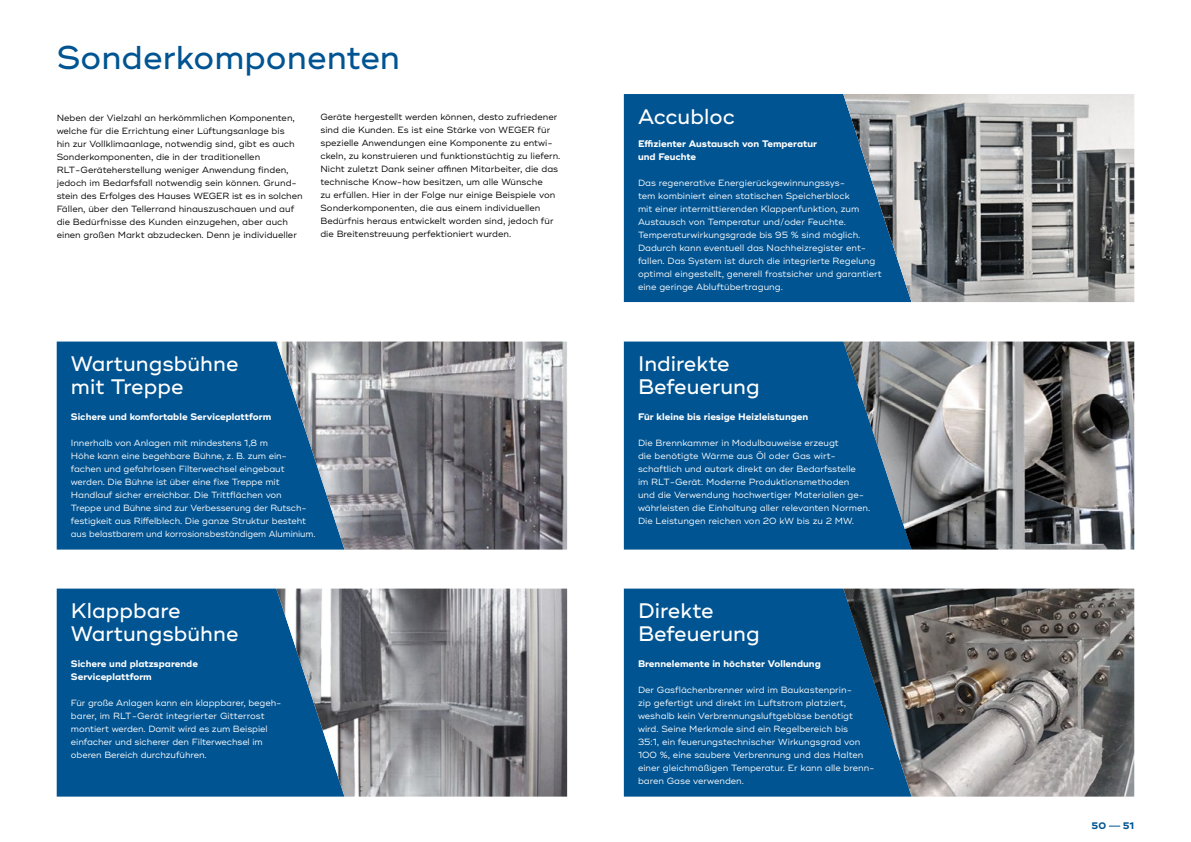
<style>
.page{position:relative;width:1191px;height:842px;background:#fff}
.page>*{position:absolute;margin:0;border:0;box-sizing:border-box;transform-origin:0 0}
.t1{font:500 33px "Ridley Grotesk";color:#005492}
.t2{font:500 21px/23px "Ridley Grotesk";color:#fff}
.t3{font:700 9.5px/13px "Ridley Grotesk";color:#fff}
.t4{font:700 9.5px "Ridley Grotesk";color:#005492}
.t5{font:9px/13px "Ridley Grotesk";color:#fff}
.t6{font:9px/13px "Ridley Grotesk";color:#000}
</style>
<div class="page">
<svg style="left:1108px;top:826px;width:12px;height:1px"></svg>
<div style="left:624px;top:94px;width:219px;height:208px;background:#005492"></div>
<img style="left:843px;top:94px;width:291px;height:208px">
<div style="left:624px;top:342px;width:219px;height:208px;background:#005492"></div>
<img style="left:843px;top:342px;width:291px;height:208px">
<div style="left:624px;top:589px;width:219px;height:208px;background:#005492"></div>
<img style="left:843px;top:589px;width:291px;height:208px">
<div style="left:57px;top:342px;width:219px;height:208px;background:#005492"></div>
<div style="left:57px;top:589px;width:219px;height:208px;background:#005492"></div>
<img style="left:276px;top:342px;width:291px;height:208px">
<img style="left:276px;top:589px;width:291px;height:208px">
<h1 class="t1" style="left:57px;top:38px;width:345px">Sonderkomponenten</h1>
<p class="t6" style="left:57px;top:111px;width:247px">Neben der Vielzahl an herkömmlichen Komponenten, welche für die Errichtung einer Lüftungsanlage bis<br>hin zur Vollklimaanlage, notwendig sind, gibt es auch Sonderkomponenten, die in der traditionellen RLT-Geräteherstellung weniger Anwendung finden, jedoch im Bedarfsfall notwendig sein können. Grund&shy;stein des Erfolges des Hauses WEGER ist es in solchen Fällen, über den Tellerrand hinauszuschauen und auf die Bedürfnisse des Kunden einzugehen, aber auch einen großen Markt abzudecken. Denn je individueller</p>
<p class="t6" style="left:320px;top:111px;width:241px">Geräte hergestellt werden können, desto zufriedener sind die Kunden. Es ist eine Stärke von WEGER für spezielle Anwendungen eine Komponente zu entwi&shy;ckeln, zu konstruieren und funktionstüchtig zu liefern.<br>Nicht zuletzt Dank seiner affinen Mitarbeiter, die das technische Know-how besitzen, um alle Wünsche<br>zu erfüllen. Hier in der Folge nur einige Beispiele von Sonderkomponenten, die aus einem individuellen Bedürfnis heraus entwickelt worden sind, jedoch für die Breitenstreuung perfektioniert wurden.</p>
<h2 class="t2" style="left:638px;top:105px;width:98px">Accubloc</h2>
<p class="t3" style="left:638px;top:137px;width:180px">Effizienter Austausch von Temperatur und Feuchte</p>
<p class="t5" style="left:638px;top:176px;width:245px">Das regenerative Energierückgewinnungssys-<br>tem kombiniert einen statischen Speicherblock<br>mit einer intermittierenden Klappenfunktion, zum Austausch von Temperatur und/oder Feuchte.<br>Temperaturwirkungsgrade bis 95 % sind möglich.<br>Dadurch kann eventuell das Nachheizregister ent&shy;fallen. Das System ist durch die integrierte Regelung optimal eingestellt, generell frostsicher und garantiert eine geringe Abluftübertragung.</p>
<h2 class="t2" style="left:71px;top:353px;width:169px">Wartungsbühne mit Treppe</h2>
<p class="t3" style="left:71px;top:410px;width:202px">Sichere und komfortable Serviceplattform</p>
<p class="t5" style="left:71px;top:436px;width:246px">Innerhalb von Anlagen mit mindestens 1,8 m<br>Höhe kann eine begehbare Bühne, z. B. zum ein&shy;fachen und gefahrlosen Filterwechsel eingebaut werden. Die Bühne ist über eine fixe Treppe mit Handlauf sicher erreichbar. Die Trittflächen von<br>Treppe und Bühne sind zur Verbesserung der Rutsch&shy;festigkeit aus Riffelblech. Die ganze Struktur besteht aus belastbarem und korrosionsbeständigem Aluminium.</p>
<h2 class="t2" style="left:71px;top:600px;width:169px">Klappbare<br>Wartungsbühne</h2>
<p class="t3" style="left:71px;top:657px;width:129px">Sichere und platzsparende<br>Serviceplattform</p>
<p class="t5" style="left:71px;top:696px;width:212px">Für große Anlagen kann ein klappbarer, begeh&shy;barer, im RLT-Gerät integrierter Gitterrost montiert werden. Damit wird es zum Beispiel einfacher und sicherer den Filterwechsel im oberen Bereich durchzuführen.</p>
<h2 class="t2" style="left:638px;top:353px;width:123px">Indirekte<br>Befeuerung</h2>
<p class="t3" style="left:638px;top:410px;width:172px">Für kleine bis riesige Heizleistungen</p>
<p class="t5" style="left:638px;top:436px;width:234px">Die Brennkammer in Modulbauweise erzeugt<br>die benötigte Wärme aus Öl oder Gas wirt&shy;schaftlich und autark direkt an der Bedarfsstelle<br>im RLT-Gerät. Moderne Produktionsmethoden<br>und die Verwendung hochwertiger Materialien ge&shy;währleisten die Einhaltung aller relevanten Normen.<br>Die Leistungen reichen von 20 kW bis zu 2 MW.</p>
<h2 class="t2" style="left:638px;top:600px;width:123px">Direkte<br>Befeuerung</h2>
<p class="t3" style="left:638px;top:657px;width:184px">Brennelemente in höchster Vollendung</p>
<p class="t5" style="left:638px;top:683px;width:238px">Der Gasflächenbrenner wird im Baukastenprin-<br>zip gefertigt und direkt im Luftstrom platziert, weshalb kein Verbrennungsluftgebläse benötigt wird. Seine Merkmale sind ein Regelbereich bis<br>35:1, ein feuerungstechnischer Wirkungsgrad von 100 %, eine saubere Verbrennung und das Halten einer gleichmäßigen Temperatur. Er kann alle brenn&shy;baren Gase verwenden.</p>
<p class="t4" style="left:1091px;top:820px;width:16px">50</p>
<p class="t4" style="left:1123px;top:820px;width:13px">51</p>
</div>
